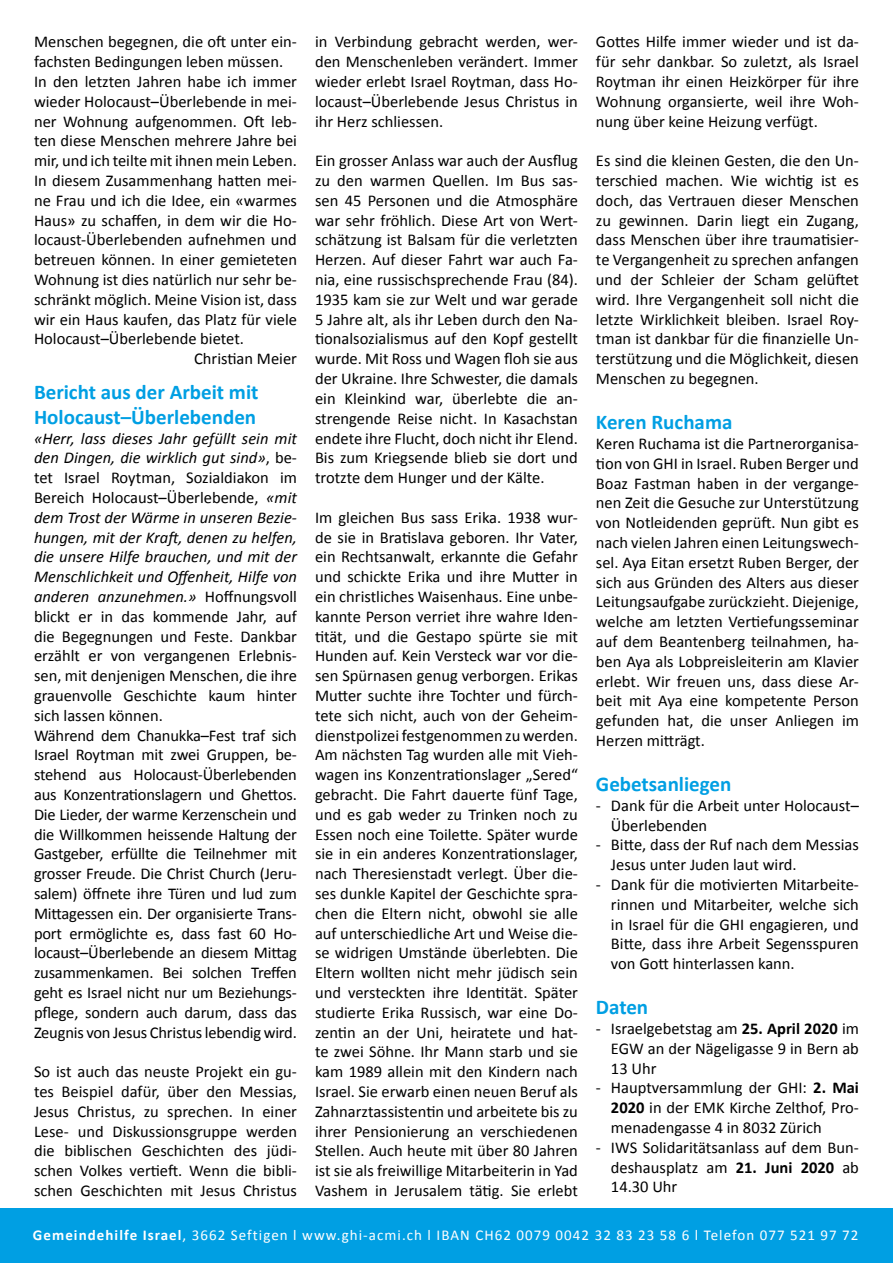
<style>
.page{position:relative;width:893px;height:1263px;background:#fff}
.page>*{position:absolute;margin:0;border:0;box-sizing:border-box;transform-origin:0 0}
.t1{font:700 21px/25.2px "Calibri";color:#009fe3}
.t2{font:16.5px/19.8px "Calibri";color:#000;text-align:justify}
.t3{font:15px "Calibri";letter-spacing:.07em;color:#fff}
.s1{font-style:italic}
.s2{font-weight:700}
</style>
<div class="page">
<div style="left:0;top:1209px;width:893px;height:54px;background:#009fe3"></div>
<p class="t2" style="left:34px;top:31px;width:264px">Menschen begegnen, die oft unter ein-</p>
<p class="t2" style="left:34px;top:51px;width:251px">fachsten Bedingungen leben müssen.</p>
<p class="t2" style="left:34px;top:71px;width:264px">In den letzten Jahren habe ich immer</p>
<p class="t2" style="left:34px;top:91px;width:264px">wieder Holocaust–Überlebende in mei-</p>
<p class="t2" style="left:34px;top:111px;width:264px">ner Wohnung aufgenommen. Oft leb-</p>
<p class="t2" style="left:34px;top:130px;width:264px">ten diese Menschen mehrere Jahre bei</p>
<p class="t2" style="left:34px;top:150px;width:264px">mir, und ich teilte mit ihnen mein Leben.</p>
<p class="t2" style="left:34px;top:170px;width:264px">In diesem Zusammenhang hatten mei-</p>
<p class="t2" style="left:34px;top:190px;width:264px">ne Frau und ich die Idee, ein «warmes</p>
<p class="t2" style="left:34px;top:210px;width:264px">Haus» zu schaffen, in dem wir die Ho-</p>
<p class="t2" style="left:34px;top:229px;width:264px">locaust-Überlebenden aufnehmen und</p>
<p class="t2" style="left:34px;top:249px;width:264px">betreuen können. In einer gemieteten</p>
<p class="t2" style="left:34px;top:269px;width:264px">Wohnung ist dies natürlich nur sehr be-</p>
<p class="t2" style="left:34px;top:289px;width:264px">schränkt möglich. Meine Vision ist, dass</p>
<p class="t2" style="left:34px;top:309px;width:264px">wir ein Haus kaufen, das Platz für viele</p>
<p class="t2" style="left:34px;top:328px;width:211px">Holocaust–Überlebende bietet.</p>
<p class="t2" style="left:194px;top:348px;width:104px">Christian Meier</p>
<p class="t1" style="left:34px;top:378px;width:226px">Bericht aus der Arbeit mit<br>Holocaust–Überlebenden</p>
<p class="t2" style="left:34px;top:427px;width:264px;text-align:left"><span class="s1">«Herr, lass dieses Jahr gefüllt sein mit den Dingen, die wirklich gut sind»</span>, be&shy;tet Israel Roytman, Sozialdiakon im Bereich Holocaust–Überlebende, <span class="s1">«mit dem Trost der Wärme in unseren Bezie&shy;hungen, mit der Kraft, denen zu helfen, die unsere Hilfe brauchen, und mit der Menschlichkeit und Offenheit, Hilfe von anderen anzunehmen.»</span> Hoffnungsvoll blickt er in das kommende Jahr, auf die Begegnungen und Feste. Dankbar erzählt er von vergangenen Erlebnis&shy;sen, mit denjenigen Menschen, die ihre grauenvolle Geschichte kaum hinter sich lassen können.<br>Während dem Chanukka–Fest traf sich Israel Roytman mit zwei Gruppen, be&shy;stehend aus Holocaust-Überlebenden aus Konzentrationslagern und Ghettos.<br>Die Lieder, der warme Kerzenschein und die Willkommen heissende Haltung der Gastgeber, erfüllte die Teilnehmer mit grosser Freude. Die Christ Church (Jeru&shy;salem) öffnete ihre Türen und lud zum Mittagessen ein. Der organisierte Trans&shy;port ermöglichte es, dass fast 60 Ho&shy;locaust–Überlebende an diesem Mittag zusammenkamen. Bei solchen Treffen geht es Israel nicht nur um Beziehungs&shy;pflege, sondern auch darum, dass das Zeugnis von Jesus Christus lebendig wird.</p>
<p class="t2" style="left:34px;top:1061px;width:264px">So ist auch das neuste Projekt ein gu&shy;tes Beispiel dafür, über den Messias, Jesus Christus, zu sprechen. In einer Lese- und Diskussionsgruppe werden die biblischen Geschichten des jüdi&shy;schen Volkes vertieft. Wenn die bibli&shy;schen Geschichten mit Jesus Christus</p>
<p class="t2" style="left:315px;top:31px;width:264px">in Verbindung gebracht werden, wer&shy;den Menschenleben verändert. Immer wieder erlebt Israel Roytman, dass Ho&shy;locaust–Überlebende Jesus Christus in ihr Herz schliessen.</p>
<p class="t2" style="left:315px;top:150px;width:264px">Ein grosser Anlass war auch der Ausflug zu den warmen Quellen. Im Bus sas&shy;sen 45 Personen und die Atmosphäre war sehr fröhlich. Diese Art von Wert&shy;schätzung ist Balsam für die verletzten Herzen. Auf dieser Fahrt war auch Fa&shy;nia, eine russischsprechende Frau (84).<br>1935 kam sie zur Welt und war gerade 5 Jahre alt, als ihr Leben durch den Na&shy;tionalsozialismus auf den Kopf gestellt wurde. Mit Ross und Wagen floh sie aus der Ukraine. Ihre Schwester, die damals ein Kleinkind war, überlebte die an&shy;strengende Reise nicht. In Kasachstan endete ihre Flucht, doch nicht ihr Elend.<br>Bis zum Kriegsende blieb sie dort und trotzte dem Hunger und der Kälte.</p>
<p class="t2" style="left:315px;top:507px;width:264px">Im gleichen Bus sass Erika. 1938 wur&shy;de sie in Bratislava geboren. Ihr Vater, ein Rechtsanwalt, erkannte die Gefahr und schickte Erika und ihre Mutter in ein christliches Waisenhaus. Eine unbe&shy;kannte Person verriet ihre wahre Iden&shy;tität, und die Gestapo spürte sie mit Hunden auf. Kein Versteck war vor die&shy;sen Spürnasen genug verborgen. Erikas Mutter suchte ihre Tochter und fürch&shy;tete sich nicht, auch von der Geheim&shy;dienstpolizei festgenommen zu werden.<br>Am nächsten Tag wurden alle mit Vieh&shy;wagen ins Konzentrationslager „Sered“ gebracht. Die Fahrt dauerte fünf Tage, und es gab weder zu Trinken noch zu Essen noch eine Toilette. Später wurde sie in ein anderes Konzentrationslager, nach Theresienstadt verlegt. Über die&shy;ses dunkle Kapitel der Geschichte spra&shy;chen die Eltern nicht, obwohl sie alle auf unterschiedliche Art und Weise die&shy;se widrigen Umstände überlebten. Die Eltern wollten nicht mehr jüdisch sein und versteckten ihre Identität. Später studierte Erika Russisch, war eine Do&shy;zentin an der Uni, heiratete und hat&shy;te zwei Söhne. Ihr Mann starb und sie kam 1989 allein mit den Kindern nach Israel. Sie erwarb einen neuen Beruf als Zahnarztassistentin und arbeitete bis zu ihrer Pensionierung an verschiedenen Stellen. Auch heute mit über 80 Jahren ist sie als freiwillige Mitarbeiterin in Yad Vashem in Jerusalem tätig. Sie erlebt</p>
<p class="t2" style="left:596px;top:31px;width:264px">Gottes Hilfe immer wieder und ist da&shy;für sehr dankbar. So zuletzt, als Israel Roytman ihr einen Heizkörper für ihre Wohnung organsierte, weil ihre Woh&shy;nung über keine Heizung verfügt.</p>
<p class="t2" style="left:596px;top:150px;width:264px">Es sind die kleinen Gesten, die den Un&shy;terschied machen. Wie wichtig ist es doch, das Vertrauen dieser Menschen zu gewinnen. Darin liegt ein Zugang, dass Menschen über ihre traumatisier&shy;te Vergangenheit zu sprechen anfangen und der Schleier der Scham gelüftet wird. Ihre Vergangenheit soll nicht die letzte Wirklichkeit bleiben. Israel Roy&shy;tman ist dankbar für die finanzielle Un&shy;terstützung und die Möglichkeit, diesen Menschen zu begegnen.</p>
<p class="t1" style="left:596px;top:408px;width:138px">Keren Ruchama</p>
<p class="t2" style="left:596px;top:433px;width:264px">Keren Ruchama ist die Partnerorganisa&shy;tion von GHI in Israel. Ruben Berger und Boaz Fastman haben in der vergange&shy;nen Zeit die Gesuche zur Unterstützung von Notleidenden geprüft. Nun gibt es nach vielen Jahren einen Leitungswech&shy;sel. Aya Eitan ersetzt Ruben Berger, der sich aus Gründen des Alters aus dieser Leitungsaufgabe zurückzieht. Diejenige, welche am letzten Vertiefungsseminar auf dem Beantenberg teilnahmen, ha&shy;ben Aya als Lobpreisleiterin am Klavier erlebt. Wir freuen uns, dass diese Ar&shy;beit mit Aya eine kompetente Person gefunden hat, die unser Anliegen im Herzen mitträgt.</p>
<p class="t1" style="left:596px;top:770px;width:137px">Gebetsanliegen</p>
<p class="t2" style="left:611px;top:795px;width:249px;text-indent:-15px">- Dank für die Arbeit unter Holocaust–<br>Überlebenden</p>
<p class="t2" style="left:611px;top:834px;width:249px;text-indent:-15px">- Bitte, dass der Ruf nach dem Messias<br>Jesus unter Juden laut wird.</p>
<p class="t2" style="left:611px;top:874px;width:249px;text-indent:-15px">- Dank für die motivierten Mitarbeite&shy;rinnen und Mitarbeiter, welche sich in Israel für die GHI engagieren, und Bitte, dass ihre Arbeit Segensspuren von Gott hinterlassen kann.</p>
<p class="t1" style="left:596px;top:993px;width:54px">Daten</p>
<p class="t2" style="left:611px;top:1018px;width:249px;text-indent:-15px">- Israelgebetstag am <span class="s2">25. April 2020</span> im EGW an der Nägeligasse 9 in Bern ab 13 Uhr</p>
<p class="t2" style="left:611px;top:1077px;width:249px;text-indent:-15px">- Hauptversammlung der GHI: <span class="s2">2. Mai 2020</span> in der EMK Kirche Zelthof, Pro&shy;menadengasse 4 in 8032 Zürich</p>
<p class="t2" style="left:611px;top:1137px;width:249px;text-indent:-15px">- IWS Solidaritätsanlass auf dem Bun&shy;deshausplatz am <span class="s2">21. Juni 2020</span> ab 14.30 Uhr</p>
<p class="t3" style="left:33px;top:1226px;width:827px"><span class="s2">Gemeindehilfe Israel</span>, 3662 Seftigen l www.ghi-acmi.ch l IBAN CH62 0079 0042 32 83 23 58 6 l Telefon 077 521 97 72</p>
</div>
